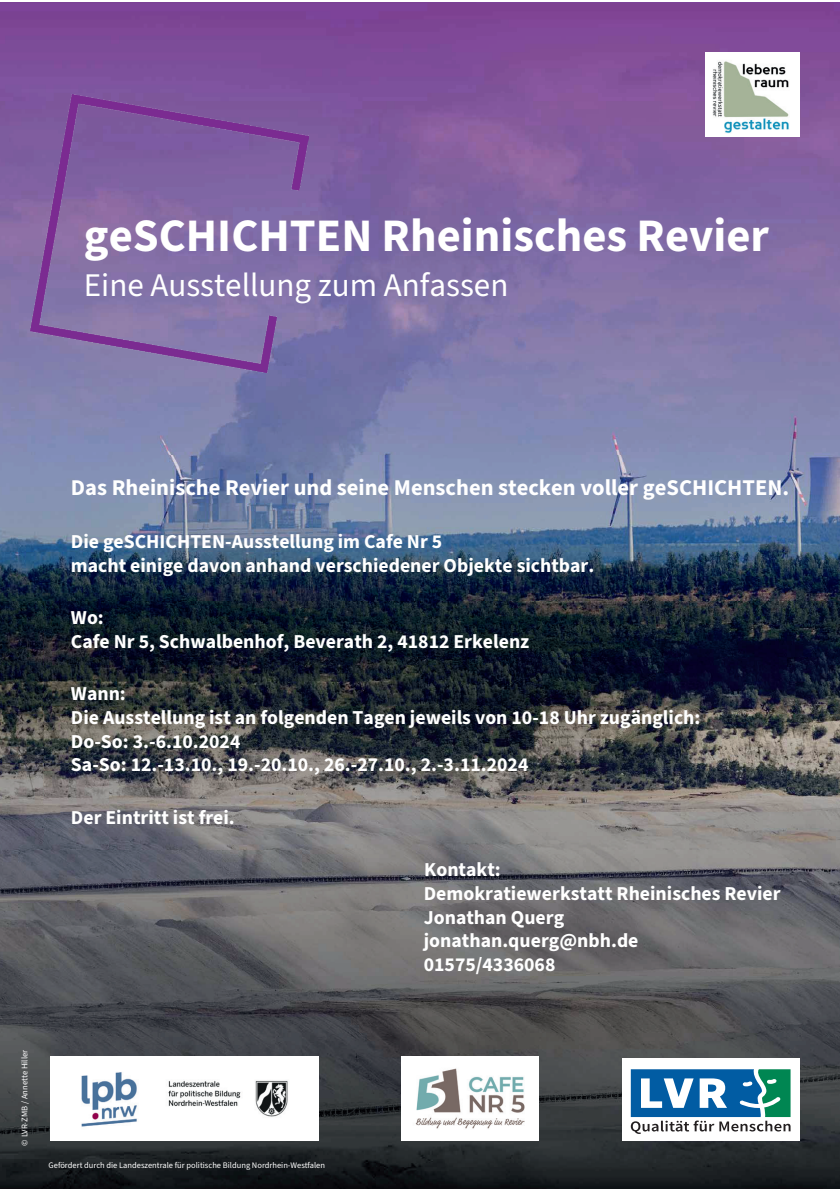
<style>
.page{position:relative;width:840px;height:1191px;background:#fff}
.page>*{position:absolute;margin:0;border:0;box-sizing:border-box;transform-origin:0 0}
.t1{font:700 46.6px "Source Sans 3";color:#fff}
.t2{font:33px "Source Sans 3";color:#fff}
.t3{font:700 22.6px "Source Sans 3";color:#fff}
.t4{font:700 19.8px/23.6px "Source Sans 3";color:#fff}
.t5{font:8.6px "Source Sans 3";color:#fff}
.t6{font:8.4px "Source Sans 3";color:#fff}
</style>
<div class="page">
<img style="left:0;top:3px;width:839px;height:1185px">
<img style="left:30px;top:94px;width:278px;height:278px">
<img style="left:705px;top:52px;width:94px;height:84px">
<div style="left:621px;top:1058px;width:178px;height:82px;background:#fff"></div>
<svg style="left:630px;top:1069px;width:160px;height:65px"></svg>
<img style="left:50px;top:1056px;width:268px;height:84px">
<img style="left:401px;top:1056px;width:137px;height:84px">
<h1 class="t1" style="left:84px;top:205px;width:686px">geSCHICHTEN Rheinisches Revier</h1>
<h2 class="t2" style="left:84px;top:264px;width:426px">Eine Ausstellung zum Anfassen</h2>
<p class="t3" style="left:71px;top:472px;width:719px">Das Rheinische Revier und seine Menschen stecken voller geSCHICHTEN.</p>
<p class="t4" style="left:71px;top:529px;width:524px">Die geSCHICHTEN-Ausstellung im Cafe Nr 5<br>macht einige davon anhand verschiedener Objekte sichtbar.</p>
<p class="t4" style="left:71px;top:606px;width:459px">Wo:<br>Cafe Nr 5, Schwalbenhof, Beverath 2, 41812 Erkelenz</p>
<p class="t4" style="left:71px;top:682px;width:630px">Wann:<br>Die Ausstellung ist an folgenden Tagen jeweils von 10-18 Uhr zugänglich:<br>Do-So: 3.-6.10.2024<br>Sa-So: 12.-13.10., 19.-20.10., 26.-27.10., 2.-3.11.2024</p>
<p class="t4" style="left:71px;top:805px;width:165px">Der Eintritt ist frei.</p>
<p class="t4" style="left:423px;top:858px;width:358px">Kontakt:<br>Demokratiewerkstatt Rheinisches Revier<br>Jonathan Querg jonathan.querg@nbh.de<br>01575/4336068</p>
<p class="t5" style="left:19px;top:1145px;width:97px;rotate:-90deg">© LVR-ZMB / Annette Hiller</p>
<p class="t6" style="left:49px;top:1160px;width:278px">Gefördert durch die Landeszentrale für politische Bildung Nordrhein-Westfalen</p>
</div>
